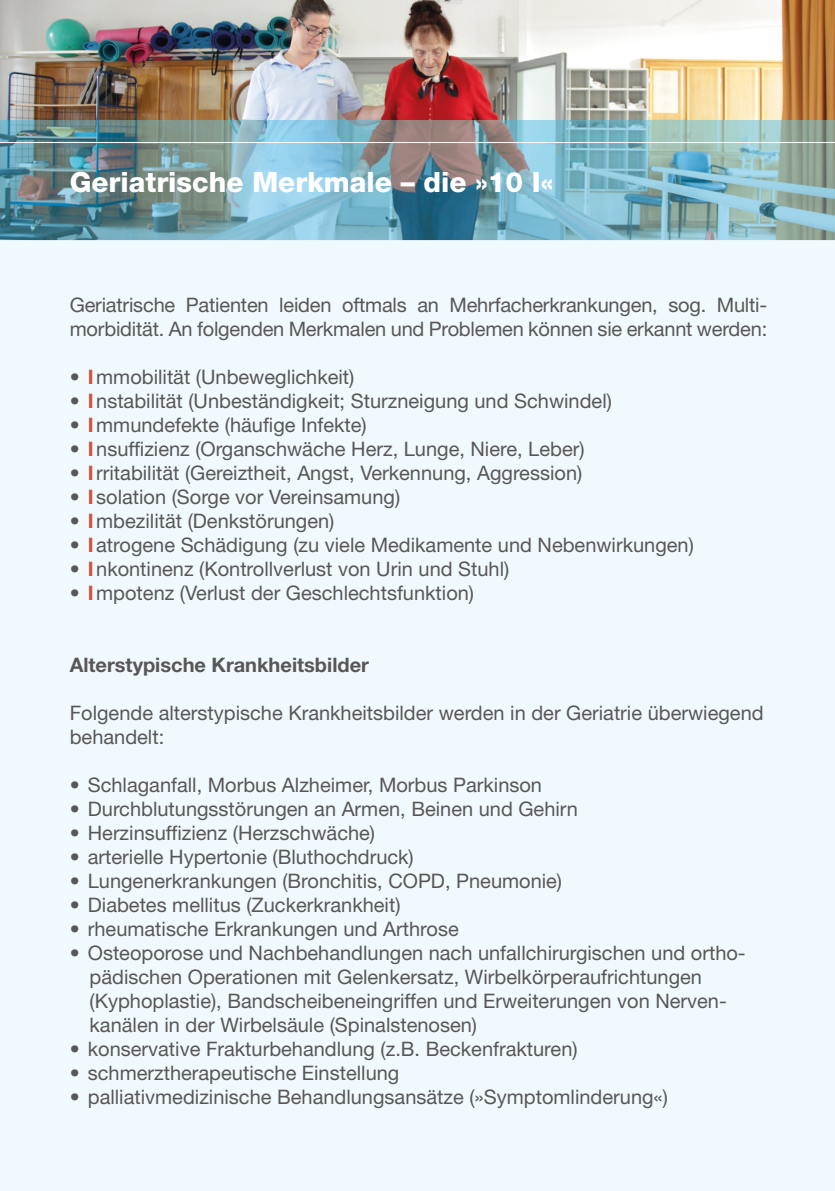
<style>
.page{position:relative;width:835px;height:1191px;background:#fff}
.page>*{position:absolute;margin:0;border:0;box-sizing:border-box;transform-origin:0 0}
.t1{font:800 28px "Helvetica Neue";color:#fff}
.t2{font:20px/24px "Helvetica Neue";color:#575756}
.t3{font:700 20px "Helvetica Neue";color:#575756}
.s1{font-weight:700;color:#d74f38}
</style>
<div class="page">
<img style="left:0;top:0;width:835px;height:120px">
<img style="left:0;top:120px;width:835px;height:120px">
<hr style="left:0;top:142px;width:835px;height:1px;background:#fff">
<div style="left:0;top:240px;width:835px;height:951px;background:#f0f9fe"></div>
<h1 class="t1" style="left:70px;top:165px;width:485px">Geriatrische Merkmale – die »10 I«</h1>
<p class="t2" style="left:70px;top:293px;width:699px">Geriatrische Patienten leiden oftmals an Mehrfacherkrankungen, sog. Multi&shy;morbidität. An folgenden Merkmalen und Problemen können sie erkannt werden:</p>
<p class="t2" style="left:70px;top:365px;width:286px">• <span class="s1">I</span> mmobilität (Unbeweglichkeit)</p>
<p class="t2" style="left:70px;top:389px;width:544px">• <span class="s1">I</span> nstabilität (Unbeständigkeit; Sturzneigung und Schwindel)</p>
<p class="t2" style="left:70px;top:413px;width:298px">• <span class="s1">I</span> mmundefekte (häufige Infekte)</p>
<p class="t2" style="left:70px;top:437px;width:516px">• <span class="s1">I</span> nsuffizienz (Organschwäche Herz, Lunge, Niere, Leber)</p>
<p class="t2" style="left:70px;top:461px;width:514px">• <span class="s1">I</span> rritabilität (Gereiztheit, Angst, Verkennung, Aggression)</p>
<p class="t2" style="left:70px;top:485px;width:332px">• <span class="s1">I</span> solation (Sorge vor Vereinsamung)</p>
<p class="t2" style="left:70px;top:509px;width:266px">• <span class="s1">I</span> mbezilität (Denkstörungen)</p>
<p class="t2" style="left:70px;top:533px;width:625px">• <span class="s1">I</span> atrogene Schädigung (zu viele Medikamente und Nebenwirkungen)</p>
<p class="t2" style="left:70px;top:557px;width:441px">• <span class="s1">I</span> nkontinenz (Kontrollverlust von Urin und Stuhl)</p>
<p class="t2" style="left:70px;top:581px;width:406px">• <span class="s1">I</span> mpotenz (Verlust der Geschlechtsfunktion)</p>
<p class="t3" style="left:70px;top:653px;width:301px">Alterstypische Krankheitsbilder</p>
<p class="t2" style="left:70px;top:701px;width:695px">Folgende alterstypische Krankheitsbilder werden in der Geriatrie überwiegend behandelt:</p>
<p class="t2" style="left:70px;top:773px;width:474px">• Schlaganfall, Morbus Alzheimer, Morbus Parkinson</p>
<p class="t2" style="left:70px;top:797px;width:510px">• Durchblutungsstörungen an Armen, Beinen und Gehirn</p>
<p class="t2" style="left:70px;top:821px;width:307px">• Herzinsuffizienz (Herzschwäche)</p>
<p class="t2" style="left:70px;top:845px;width:345px">• arterielle Hypertonie (Bluthochdruck)</p>
<p class="t2" style="left:70px;top:869px;width:494px">• Lungenerkrankungen (Bronchitis, COPD, Pneumonie)</p>
<p class="t2" style="left:70px;top:893px;width:332px">• Diabetes mellitus (Zuckerkrankheit)</p>
<p class="t2" style="left:70px;top:917px;width:390px">• rheumatische Erkrankungen und Arthrose</p>
<p class="t2" style="left:90px;top:941px;width:657px;text-indent:-20px">• Osteoporose und Nachbehandlungen nach unfallchirurgischen und ortho&shy;pädischen Operationen mit Gelenkersatz, Wirbelkörperaufrichtungen (Kyphoplastie), Bandscheibeneingriffen und Erweiterungen von Nerven&shy;kanälen in der Wirbelsäule (Spinalstenosen)</p>
<p class="t2" style="left:70px;top:1037px;width:509px">• konservative Frakturbehandlung (z.B. Beckenfrakturen)</p>
<p class="t2" style="left:70px;top:1061px;width:331px">• schmerztherapeutische Einstellung</p>
<p class="t2" style="left:70px;top:1085px;width:600px">• palliativmedizinische Behandlungsansätze (»Symptomlinderung«)</p>
</div>
